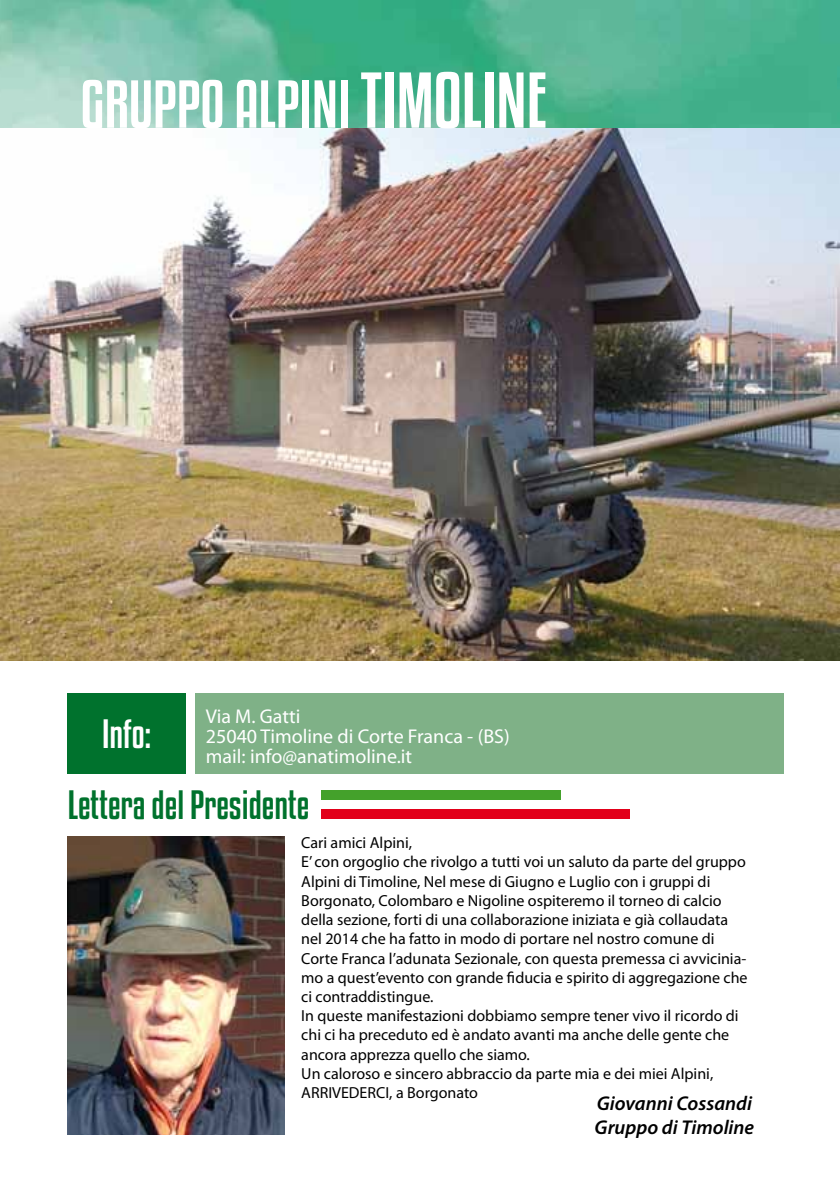
<style>
.page{position:relative;width:840px;height:1191px;background:#fff}
.page>*{position:absolute;margin:0;border:0;box-sizing:border-box;transform-origin:0 0}
.t1{font:60px "Kenyan Coffee Rg";color:#fff}
.t2{font:36px "Kenyan Coffee Rg";color:#00722d}
.t3{font:36px "Kenyan Coffee Rg";color:#fff}
.t4{font:20px/20px "Myriad Pro";color:#fff}
.t5{font:italic 600 20px/24px "Myriad Pro";color:#000}
.t6{font:16px/19.2px "Myriad Pro";color:#000}
.s1{font-size:70px}
</style>
<div class="page">
<img style="left:0;top:0;width:836px;height:129px">
<img style="left:836px;top:0;width:3px;height:129px">
<div style="left:195px;top:693px;width:587px;height:80px;background:#7fb187"></div>
<div style="left:68px;top:693px;width:118px;height:80px;background:#00722d"></div>
<img style="left:0;top:129px;width:839px;height:531px">
<img style="left:68px;top:836px;width:217px;height:298px">
<div style="left:321px;top:790px;width:239px;height:10px;background:#44a12b"></div>
<div style="left:321px;top:809px;width:308px;height:10px;background:#e2001a"></div>
<h1 class="t1" style="left:81px;top:64px;width:467px">GRUPPO ALPINI <span class="s1">TIMOLINE</span></h1>
<h2 class="t3" style="left:102px;top:709px;width:51px">Info:</h2>
<p class="t4" style="left:206px;top:705px;width:305px">Via M. Gatti<br>25040 Timoline di Corte Franca - (BS) mail: info@anatimoline.it</p>
<h2 class="t2" style="left:68px;top:780px;width:243px">Lettera del Presidente</h2>
<p class="t6" style="left:301px;top:833px;width:447px">Cari amici Alpini,<br>E’ con orgoglio che rivolgo a tutti voi un saluto da parte del gruppo Alpini di Timoline, Nel mese di Giugno e Luglio con i gruppi di Borgonato, Colombaro e Nigoline ospiteremo il torneo di calcio della sezione, forti di una collaborazione iniziata e già collaudata nel 2014 che ha fatto in modo di portare nel nostro comune di Corte Franca l’adunata Sezionale, con questa premessa ci avvicinia&shy;mo a quest’evento con grande fiducia e spirito di aggregazione che ci contraddistingue.<br>In queste manifestazioni dobbiamo sempre tener vivo il ricordo di chi ci ha preceduto ed è andato avanti ma anche delle gente che ancora apprezza quello che siamo.<br>Un caloroso e sincero abbraccio da parte mia e dei miei Alpini, ARRIVEDERCI, a Borgonato</p>
<p class="t5" style="left:594px;top:1091px;width:161px">Giovanni Cossandi<br>Gruppo di Timoline</p>
</div>
